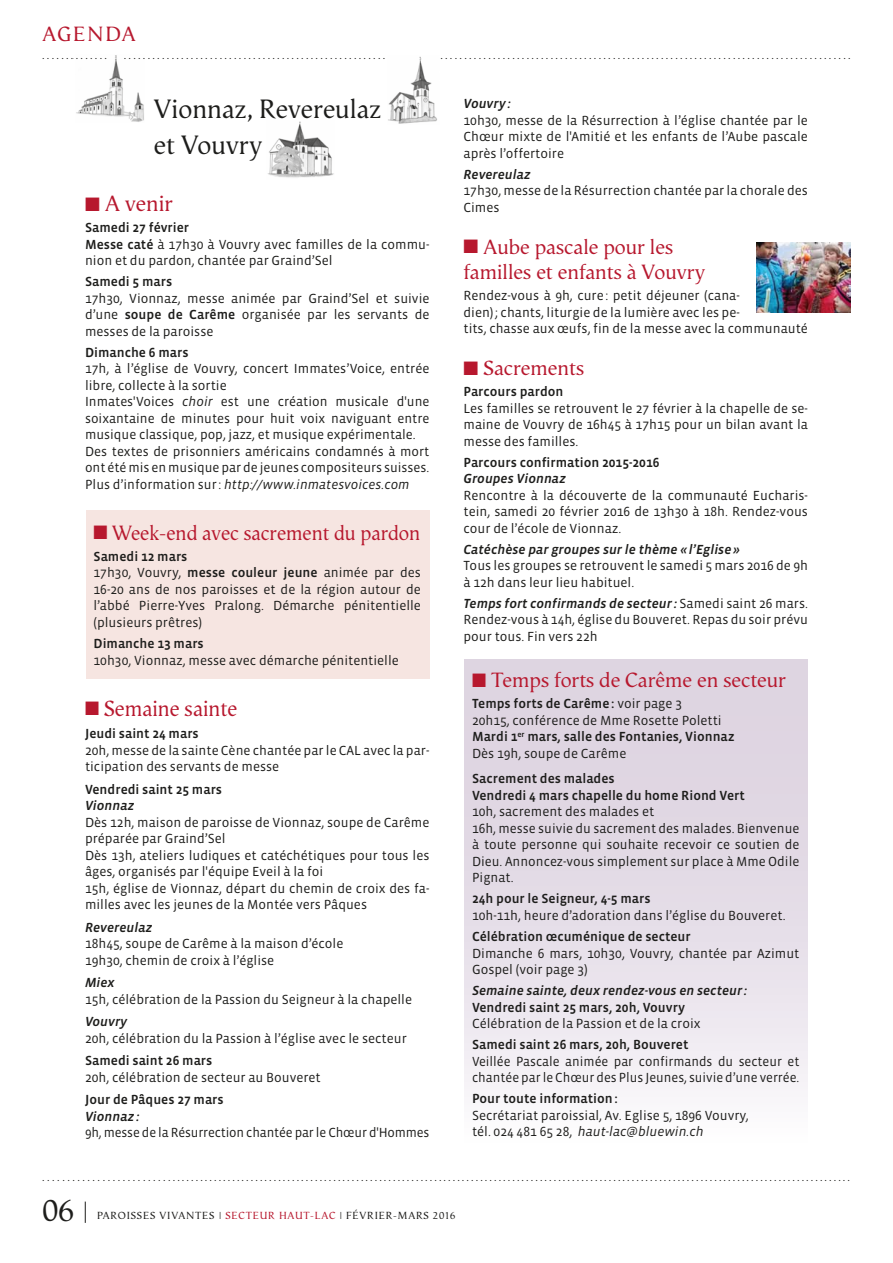
<style>
.page{position:relative;width:893px;height:1263px;background:#fff}
.page>*{position:absolute;margin:0;border:0;box-sizing:border-box;transform-origin:0 0}
.t1{font:31.5px "Vega";color:#1d1d1b}
.t2{font:27px/36px "Vega";color:#1d1d1b}
.t3{font:22.5px "Vega";color:#b7182e;scale:.95 1}
.t4{font:22.5px "Vega";color:#b7182e}
.t5{font:21px/25.5px "Vega";color:#b7182e}
.t6{font:21px "Vega";color:#b7182e;scale:.95 1}
.t7{font:13.5px/16.5px "Vista Sans";color:#1d1d1b}
.t8{font:13.5px/16.5px "Vista Sans Med";color:#1d1d1b}
.t9{font:italic 13.5px "Vista Sans Med";color:#1d1d1b}
.t10{font:10.5px "Vega";letter-spacing:.08em;color:#1d1d1b}
.t11{font:9px "Vega";color:#1d1d1b}
.s1{font-family:"Vista Sans";font-style:normal}
.s2{font-family:"Vista Sans"}
.s3{font-style:italic}
.s4{font-family:"Vista Sans Med"}
.s5{font-family:"Vista Sans";font-weight:300}
.s6{color:#b7182e}
</style>
<div class="page">
<div style="left:86px;top:510px;width:343px;height:169px;background:#f6e5e1"></div>
<svg style="left:85px;top:1201px;width:1px;height:22px"></svg>
<img style="left:268px;top:121px;width:66px;height:57px">
<img style="left:76px;top:55px;width:68px;height:67px">
<img style="left:388px;top:56px;width:49px;height:68px">
<img style="left:757px;top:242px;width:93px;height:70px">
<div style="left:464px;top:660px;width:344px;height:488px;background:linear-gradient(to bottom,#d8cddb,#f8f5f9)"></div>
<h3 class="t5" style="left:43px;top:21px;width:91px">Agen da</h3>
<p class="t11" style="left:43px;top:51px;width:809px">.........................................................................................................................................................................</p>
<h2 class="t2" style="left:154px;top:91px;width:229px">Vionnaz, Revereulaz et Vouvry</h2>
<p class="t9" style="left:463px;top:97px;width:49px">Vouvry :</p>
<p class="t7" style="left:463px;top:112px;width:346px;text-align:justify">10h30, messe de la Résurrection à l’église chantée par le Chœur mixte de l'Amitié et les enfants de l’Aube pascale après l’offertoire</p>
<p class="t9" style="left:463px;top:167px;width:69px">Revereulaz</p>
<p class="t7" style="left:463px;top:183px;width:346px">17h30, messe de la Résurrection chantée par la chorale des<br>Cimes</p>
<h3 class="t5" style="left:463px;top:234px;width:243px">■ Aube pascale pour les familles et enfants à Vouvry</h3>
<p class="t7" style="left:463px;top:288px;width:346px">Rendez-vous à 9h, cure: petit déjeuner (cana-<br>dien); chants, liturgie de la lumière avec les pe-<br>tits, chasse aux œufs, fin de la messe avec la communauté</p>
<h3 class="t5" style="left:463px;top:356px;width:122px">■ Sacrements</h3>
<p class="t8" style="left:463px;top:384px;width:102px">Parcours pardon</p>
<p class="t7" style="left:463px;top:400px;width:346px;text-align:justify">Les familles se retrouvent le 27 février à la chapelle de se&shy;maine de Vouvry de 16h45 à 17h15 pour un bilan avant la messe des familles.</p>
<p class="t8" style="left:463px;top:454px;width:197px">Parcours confirmation 2015-2016</p>
<p class="t9" style="left:463px;top:472px;width:104px">Groupes Vionnaz</p>
<p class="t7" style="left:463px;top:487px;width:346px;text-align:justify">Rencontre à la découverte de la communauté Eucharis&shy;tein, samedi 20 février 2016 de 13h30 à 18h. Rendez-vous cour de l’école de Vionnaz.</p>
<p class="t9" style="left:463px;top:542px;width:278px">Catéchèse par groupes sur le thème « l’Eglise »</p>
<p class="t7" style="left:463px;top:558px;width:346px">Tous les groupes se retrouvent le samedi 5 mars 2016 de 9h à 12h dans leur lieu habituel.</p>
<p class="t9" style="left:463px;top:596px;width:346px">Temps fort confirmands de secteur : <span class="s1">Samedi saint 26 mars.</span></p>
<p class="t7" style="left:463px;top:612px;width:346px">Rendez-vous à 14h, église du Bouveret. Repas du soir prévu pour tous. Fin vers 22h</p>
<h3 class="t5" style="left:472px;top:668px;width:316px">■ Temps forts de Carême en secteur</h3>
<p class="t8" style="left:472px;top:696px;width:212px">Temps forts de Carême: <span class="s2">voir page 3</span></p>
<p class="t7" style="left:472px;top:712px;width:251px">20h15, conférence de Mme Rosette Poletti</p>
<p class="t8" style="left:472px;top:729px;width:264px">Mardi 1<sup>er</sup> mars, salle des Fontanies, Vionnaz</p>
<p class="t7" style="left:472px;top:745px;width:156px">Dès 19h, soupe de Carême</p>
<p class="t8" style="left:472px;top:771px;width:274px">Sacrement des malades<br>Vendredi 4 mars chapelle du home Riond Vert</p>
<p class="t7" style="left:472px;top:804px;width:329px">10h, sacrement des malades et<br>16h, messe suivie du sacrement des malades. Bienvenue à toute personne qui souhaite recevoir ce soutien de Dieu. Annoncez-vous simplement sur place à Mme Odile Pignat.</p>
<p class="t8" style="left:472px;top:891px;width:180px">24h pour le Seigneur, 4-5 mars</p>
<p class="t7" style="left:472px;top:907px;width:315px">10h-11h, heure d’adoration dans l’église du Bouveret.</p>
<p class="t8" style="left:472px;top:928px;width:220px">Célébration œcuménique de secteur</p>
<p class="t7" style="left:472px;top:945px;width:329px">Dimanche 6 mars, 10h30, Vouvry, chantée par Azimut<br>Gospel (voir page 3)</p>
<p class="t9" style="left:472px;top:983px;width:277px">Semaine sainte, deux rendez-vous en secteur :</p>
<p class="t8" style="left:472px;top:999px;width:215px">Vendredi saint 25 mars, 20h, Vouvry</p>
<p class="t7" style="left:472px;top:1015px;width:230px">Célébration de la Passion et de la croix</p>
<p class="t8" style="left:472px;top:1036px;width:218px">Samedi saint 26 mars, 20h, Bouveret</p>
<p class="t7" style="left:472px;top:1053px;width:329px">Veillée Pascale animée par confirmands du secteur et chantée par le Chœur des Plus Jeunes, suivie d’une verrée.</p>
<p class="t8" style="left:472px;top:1090px;width:147px">Pour toute information:</p>
<p class="t7" style="left:472px;top:1107px;width:278px">Secrétariat paroissial, Av. Eglise 5, 1896 Vouvry, tél. 024 481 65 28, <span class="s3">haut-lac@bluewin.ch</span></p>
<h3 class="t4" style="left:85px;top:191px;width:89px">■ A venir</h3>
<p class="t8" style="left:85px;top:220px;width:106px">Samedi 27 février</p>
<p class="t7" style="left:85px;top:236px;width:346px"><span class="s4">Messe caté</span> à 17h30 à Vouvry avec familles de la commu&shy;nion et du pardon, chantée par Graind’Sel</p>
<p class="t8" style="left:85px;top:274px;width:89px">Samedi 5 mars</p>
<p class="t7" style="left:85px;top:290px;width:346px;text-align:justify">17h30, Vionnaz, messe animée par Graind’Sel et suivie d’une <span class="s4">soupe de Carême</span> organisée par les servants de messes de la paroisse</p>
<p class="t8" style="left:85px;top:344px;width:105px">Dimanche 6 mars</p>
<p class="t7" style="left:85px;top:361px;width:346px">17h, à l’église de Vouvry, concert Immates’Voice, entrée libre, collecte à la sortie<br>Inmates'Voices <span class="s3">choir</span> est une création musicale d'une soixantaine de minutes pour huit voix naviguant entre musique classique, pop, jazz, et musique expérimentale.<br>Des textes de prisonniers américains condamnés à mort ont été mis en musique par de jeunes compositeurs suisses.<br>Plus d’information sur: <span class="s3">http://www.inmatesvoices.com</span></p>
<h3 class="t6" style="left:94px;top:521px;width:346px">■ Week-end avec sacrement du pardon</h3>
<p class="t8" style="left:94px;top:548px;width:95px">Samedi 12 mars</p>
<p class="t7" style="left:94px;top:565px;width:329px;text-align:justify">17h30, Vouvry, <span class="s4">messe couleur jeune</span> animée par des 16-20 ans de nos paroisses et de la région autour de l’abbé Pierre-Yves Pralong. Démarche pénitentielle (plusieurs prêtres)</p>
<p class="t8" style="left:94px;top:635px;width:112px">Dimanche 13 mars</p>
<p class="t7" style="left:94px;top:652px;width:307px">10h30, Vionnaz, messe avec démarche pénitentielle</p>
<h3 class="t3" style="left:85px;top:695px;width:162px">■ Semaine sainte</h3>
<p class="t8" style="left:85px;top:725px;width:115px">Jeudi saint 24 mars</p>
<p class="t7" style="left:85px;top:742px;width:346px">20h, messe de la sainte Cène chantée par le CAL avec la par&shy;ticipation des servants de messe</p>
<p class="t8" style="left:85px;top:781px;width:139px">Vendredi saint 25 mars</p>
<p class="t9" style="left:85px;top:798px;width:51px">Vionnaz</p>
<p class="t7" style="left:85px;top:814px;width:346px">Dès 12h, maison de paroisse de Vionnaz, soupe de Carême préparée par Graind’Sel<br>Dès 13h, ateliers ludiques et catéchétiques pour tous les âges, organisés par l'équipe Eveil à la foi<br>15h, église de Vionnaz, départ du chemin de croix des fa&shy;milles avec les jeunes de la Montée vers Pâques</p>
<p class="t9" style="left:85px;top:920px;width:69px">Revereulaz</p>
<p class="t7" style="left:85px;top:935px;width:260px">18h45, soupe de Carême à la maison d’école<br>19h30, chemin de croix à l’église</p>
<p class="t9" style="left:85px;top:975px;width:31px">Miex</p>
<p class="t7" style="left:85px;top:991px;width:328px">15h, célébration de la Passion du Seigneur à la chapelle</p>
<p class="t9" style="left:85px;top:1014px;width:44px">Vouvry</p>
<p class="t7" style="left:85px;top:1030px;width:323px">20h, célébration du la Passion à l’église avec le secteur</p>
<p class="t8" style="left:85px;top:1052px;width:129px">Samedi saint 26 mars</p>
<p class="t7" style="left:85px;top:1069px;width:237px">20h, célébration de secteur au Bouveret</p>
<p class="t8" style="left:85px;top:1091px;width:140px">Jour de Pâques 27 mars</p>
<p class="t9" style="left:85px;top:1109px;width:56px">Vionnaz :</p>
<p class="t7" style="left:85px;top:1124px;width:346px">9h, messe de la Résurrection chantée par le Chœur d'Hommes</p>
<p class="t11" style="left:43px;top:1173px;width:809px">..............................................................................................................................................................................</p>
<h1 class="t1" style="left:43px;top:1192px;width:33px">06</h1>
<p class="t10" style="left:97px;top:1210px;width:271px">PAROISSES VIVANTES <span class="s5">I</span> <span class="s6">SECTEUR haut-lac</span> <span class="s5">I</span> février</p>
<p class="t10" style="left:393px;top:1210px;width:23px">-mars</p>
<p class="t10" style="left:433px;top:1210px;width:24px">2016</p>
</div>
